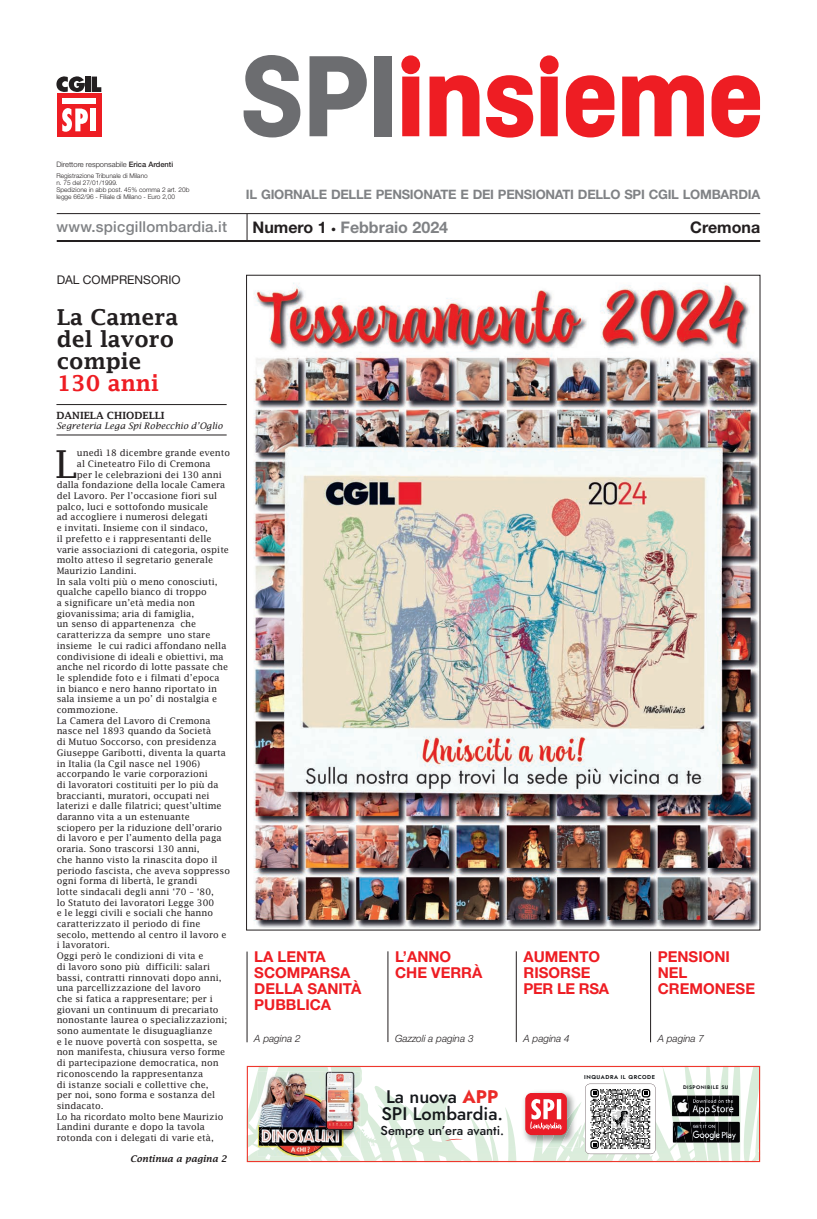
<style>
.page{position:relative;width:817px;height:1219px;background:#fff}
.page>*{position:absolute;margin:0;border:0;box-sizing:border-box;transform-origin:0 0}
.t1{font:38.6px "Lucida Fax";color:#231f20}
.t2{font:600 22px/22px "Lucida Fax";color:#231f20}
.t3{font:600 22px "Lucida Fax";color:#ee1d23}
.t4{font:18.2px/17.5px "Jost";color:#14171a}
.t5{font:700 16px "Helvetica Neue LT Std";color:#808285}
.t6{font:700 16px "Helvetica Neue LT Std";color:#231f20}
.t7{font:700 15px/16px "Helvetica Neue LT Std";color:#ee1d23}
.t8{font:500 15px "Helvetica Neue LT Std";letter-spacing:.015em;color:#808285}
.t9{font:700 13px "Helvetica Neue LT Std";letter-spacing:-.02em;color:#808285}
.t10{font:12.9px "Jost";color:#14171a}
.t11{font:12px "Helvetica Neue LT Std";color:#231f20}
.t12{font:italic 300 10px "Helvetica Neue LT Std";color:#231f20}
.t13{font:600 10px "Lucida Fax";color:#231f20}
.t14{font:9px "Lucida Fax";color:#231f20}
.t15{font:italic 9px "Lucida Fax";letter-spacing:-.01em;color:#231f20}
.t16{font:italic 600 9px "Lucida Fax";color:#231f20}
.t17{font:300 7.5px "Helvetica Neue LT Std";color:#231f20}
.t18{font:300 6.5px/7px "Helvetica Neue LT Std";color:#231f20}
.t19{font:600 5.6px "Jost";letter-spacing:.09em;color:#14171a}
.t20{font:600 5.1px "Jost";letter-spacing:.09em;color:#14171a}
.s1{font-weight:500}
.s2{color:#231f20}
.s3{font-size:10px;color:#231f20}
.s4{color:#eb2c29}
</style>
<div class="page">
<div style="left:57px;top:93px;width:44px;height:44px;background:#ee1d23"></div>
<svg style="left:56px;top:76px;width:29px;height:16px"></svg>
<div style="left:86px;top:76px;width:5px;height:16px;background:#231f20"></div>
<svg style="left:92px;top:76px;width:9px;height:16px"></svg>
<svg style="left:62px;top:108px;width:26px;height:24px"></svg>
<div style="left:91px;top:109px;width:5px;height:22px;background:#fff"></div>
<div style="left:62px;top:99px;width:34px;height:5px;background:#fff"></div>
<hr style="left:57px;top:240px;width:703px;height:2px;background:#231f20">
<svg style="left:247px;top:214px;width:1px;height:26px"></svg>
<hr style="left:57px;top:213px;width:703px;height:1px;background:#231f20">
<hr style="left:56px;top:404px;width:170px;height:1px;background:#231f20">
<hr style="left:56px;top:435px;width:170px;height:1px;background:#231f20">
<svg style="left:243px;top:55px;width:57px;height:82px"></svg>
<svg style="left:309px;top:56px;width:58px;height:80px"></svg>
<div style="left:374px;top:56px;width:17px;height:80px;background:#6c6d70"></div>
<svg style="left:401px;top:55px;width:19px;height:81px;background:#f04146"></svg>
<svg style="left:429px;top:75px;width:50px;height:61px"></svg>
<svg style="left:486px;top:75px;width:47px;height:63px"></svg>
<svg style="left:539px;top:55px;width:19px;height:81px;background:#f04247"></svg>
<svg style="left:565px;top:75px;width:49px;height:62px"></svg>
<svg style="left:622px;top:75px;width:81px;height:61px"></svg>
<svg style="left:711px;top:75px;width:48px;height:62px"></svg>
<svg style="left:247px;top:1066px;width:513px;height:96px"></svg>
<hr style="left:247px;top:951px;width:1px;height:91px;background:#231f20">
<hr style="left:650px;top:951px;width:1px;height:91px;background:#231f20">
<img style="left:253px;top:283px;width:505px;height:645px">
<hr style="left:387px;top:951px;width:1px;height:91px;background:#231f20">
<hr style="left:516px;top:951px;width:1px;height:91px;background:#231f20">
<p class="t17" style="left:56px;top:160px;width:118px">Direttore responsabile <span class="s1">Erica Ardenti</span></p>
<p class="t18" style="left:56px;top:172px;width:134px">Registrazione Tribunale di Milano<br>n. 75 del 27/01/1999.<br>Spedizione in abb post. 45% comma 2 art. 20b legge 662/96 - Filiale di Milano - Euro 2,00</p>
<h3 class="t9" style="left:246px;top:186px;width:515px">IL GIORNALE DELLE PENSIONATE E DEI PENSIONATI DELLO SPI CGIL LOMBARDIA</h3>
<h3 class="t8" style="left:57px;top:218px;width:172px">www.spicgillombardia.it</h3>
<h3 class="t5" style="left:252px;top:217px;width:197px"><span class="s2">Numero 1</span> <span class="s3">•</span> Febbraio 2024</h3>
<h3 class="t6" style="left:690px;top:217px;width:71px">Cremona</h3>
<h3 class="t11" style="left:57px;top:272px;width:125px">DAL COMPRENSORIO</h3>
<h2 class="t2" style="left:57px;top:306px;width:123px">La Camera del lavoro compie</h2>
<h2 class="t3" style="left:57px;top:370px;width:104px">130 anni</h2>
<p class="t13" style="left:56px;top:410px;width:110px">DANIELA CHIODELLI</p>
<p class="t15" style="left:56px;top:421px;width:168px">Segreteria Lega Spi Robecchio d’Oglio</p>
<h1 class="t1" style="left:55px;top:441px;width:24px">L</h1>
<p class="t14" style="left:77px;top:448px;width:155px">unedì 18 dicembre grande evento</p>
<p class="t14" style="left:77px;top:458px;width:135px">al Cineteatro Filo di Cremona</p>
<p class="t14" style="left:77px;top:469px;width:146px">per le celebrazioni dei 130 anni</p>
<p class="t14" style="left:57px;top:480px;width:170px">dalla fondazione della locale Camera</p>
<p class="t14" style="left:57px;top:490px;width:162px">del Lavoro. Per l’occasione fiori sul</p>
<p class="t14" style="left:57px;top:501px;width:153px">palco, luci e sottofondo musicale</p>
<p class="t14" style="left:57px;top:512px;width:153px">ad accogliere i numerosi delegati</p>
<p class="t14" style="left:57px;top:523px;width:153px">e invitati. Insieme con il sindaco,</p>
<p class="t14" style="left:57px;top:533px;width:156px">il prefetto e i rappresentanti delle</p>
<p class="t14" style="left:57px;top:544px;width:174px">varie associazioni di categoria, ospite</p>
<p class="t14" style="left:57px;top:555px;width:158px">molto atteso il segretario generale</p>
<p class="t14" style="left:57px;top:565px;width:81px">Maurizio Landini.</p>
<p class="t14" style="left:57px;top:576px;width:162px">In sala volti più o meno conosciuti,</p>
<p class="t14" style="left:57px;top:587px;width:152px">qualche capello bianco di troppo</p>
<p class="t14" style="left:57px;top:597px;width:140px">a significare un’età media non</p>
<p class="t14" style="left:57px;top:608px;width:139px">giovanissima; aria di famiglia,</p>
<p class="t14" style="left:57px;top:619px;width:141px">un senso di appartenenza che</p>
<p class="t14" style="left:57px;top:630px;width:155px">caratterizza da sempre uno stare</p>
<p class="t14" style="left:57px;top:640px;width:171px">insieme le cui radici affondano nella</p>
<p class="t14" style="left:57px;top:651px;width:168px">condivisione di ideali e obiettivi, ma</p>
<p class="t14" style="left:57px;top:662px;width:173px">anche nel ricordo di lotte passate che</p>
<p class="t14" style="left:57px;top:672px;width:164px">le splendide foto e i filmati d’epoca</p>
<p class="t14" style="left:57px;top:683px;width:162px">in bianco e nero hanno riportato in</p>
<p class="t14" style="left:57px;top:694px;width:162px">sala insieme a un po’ di nostalgia e</p>
<p class="t14" style="left:57px;top:705px;width:63px">commozione.</p>
<p class="t14" style="left:57px;top:715px;width:155px">La Camera del Lavoro di Cremona</p>
<p class="t14" style="left:57px;top:726px;width:156px">nasce nel 1893 quando da Società</p>
<p class="t14" style="left:57px;top:737px;width:161px">di Mutuo Soccorso, con presidenza</p>
<p class="t14" style="left:57px;top:747px;width:170px">Giuseppe Garibotti, diventa la quarta</p>
<p class="t14" style="left:57px;top:758px;width:145px">in Italia (la Cgil nasce nel 1906)</p>
<p class="t14" style="left:57px;top:769px;width:152px">accorpando le varie corporazioni</p>
<p class="t14" style="left:57px;top:779px;width:163px">di lavoratori costituiti per lo più da</p>
<p class="t14" style="left:57px;top:790px;width:154px">braccianti, muratori, occupati nei</p>
<p class="t14" style="left:57px;top:801px;width:166px">laterizi e dalle filatrici; quest’ultime</p>
<p class="t14" style="left:57px;top:812px;width:134px">daranno vita a un estenuante</p>
<p class="t14" style="left:57px;top:822px;width:167px">sciopero per la riduzione dell’orario</p>
<p class="t14" style="left:57px;top:833px;width:166px">di lavoro e per l’aumento della paga</p>
<p class="t14" style="left:57px;top:844px;width:144px">oraria. Sono trascorsi 130 anni,</p>
<p class="t14" style="left:57px;top:854px;width:162px">che hanno visto la rinascita dopo il</p>
<p class="t14" style="left:57px;top:865px;width:175px">periodo fascista, che aveva soppresso</p>
<p class="t14" style="left:57px;top:876px;width:142px">ogni forma di libertà, le grandi</p>
<p class="t14" style="left:57px;top:886px;width:159px">lotte sindacali degli anni ‘70 – ‘80,</p>
<p class="t14" style="left:57px;top:897px;width:159px">lo Statuto dei lavoratori Legge 300</p>
<p class="t14" style="left:57px;top:908px;width:158px">e le leggi civili e sociali che hanno</p>
<p class="t14" style="left:57px;top:919px;width:145px">caratterizzato il periodo di fine</p>
<p class="t14" style="left:57px;top:929px;width:171px">secolo, mettendo al centro il lavoro e</p>
<p class="t14" style="left:57px;top:940px;width:55px">i lavoratori.</p>
<p class="t14" style="left:57px;top:951px;width:148px">Oggi però le condizioni di vita e</p>
<p class="t14" style="left:57px;top:961px;width:155px">di lavoro sono più difficili: salari</p>
<p class="t14" style="left:57px;top:972px;width:166px">bassi, contratti rinnovati dopo anni,</p>
<p class="t14" style="left:57px;top:983px;width:145px">una parcellizzazione del lavoro</p>
<p class="t14" style="left:57px;top:993px;width:158px">che si fatica a rappresentare; per i</p>
<p class="t14" style="left:57px;top:1004px;width:163px">giovani un continuum di precariato</p>
<p class="t14" style="left:57px;top:1015px;width:172px">nonostante laurea o specializzazioni;</p>
<p class="t14" style="left:57px;top:1026px;width:157px">sono aumentate le disuguaglianze</p>
<p class="t14" style="left:57px;top:1036px;width:162px">e le nuove povertà con sospetta, se</p>
<p class="t14" style="left:57px;top:1047px;width:170px">non manifesta, chiusura verso forme</p>
<p class="t14" style="left:57px;top:1058px;width:163px">di partecipazione democratica, non</p>
<p class="t14" style="left:57px;top:1068px;width:148px">riconoscendo la rappresentanza</p>
<p class="t14" style="left:57px;top:1079px;width:153px">di istanze sociali e collettive che,</p>
<p class="t14" style="left:57px;top:1090px;width:160px">per noi, sono forma e sostanza del</p>
<p class="t14" style="left:57px;top:1100px;width:48px">sindacato.</p>
<p class="t14" style="left:57px;top:1111px;width:168px">Lo ha ricordato molto bene Maurizio</p>
<p class="t14" style="left:57px;top:1122px;width:150px">Landini durante e dopo la tavola</p>
<p class="t14" style="left:57px;top:1133px;width:159px">rotonda con i delegati di varie età,</p>
<p class="t16" style="left:130px;top:1154px;width:98px">Continua a pagina 2</p>
<h3 class="t7" style="left:254px;top:949px;width:108px">LA LENTA<br>SCOMPARSA<br>DELLA SANITÀ<br>PUBBLICA</h3>
<p class="t12" style="left:254px;top:1033px;width:48px">A pagina 2</p>
<h3 class="t7" style="left:395px;top:948px;width:89px">L’ANNO<br>CHE VERRÀ</h3>
<p class="t12" style="left:395px;top:1032px;width:80px">Gazzoli a pagina 3</p>
<h3 class="t4" style="left:381px;top:1088px;width:123px">La nuova <span class="s4">APP<br></span>SPI Lombardia.</h3>
<h3 class="t10" style="left:380px;top:1122px;width:125px">Sempre un’era avanti.</h3>
<h3 class="t7" style="left:523px;top:948px;width:87px">AUMENTO<br>RISORSE<br>PER LE RSA</h3>
<p class="t12" style="left:523px;top:1032px;width:48px">A pagina 4</p>
<h3 class="t7" style="left:657px;top:949px;width:99px">PENSIONI<br>NEL<br>CREMONESE</h3>
<p class="t12" style="left:657px;top:1033px;width:48px">A pagina 7</p>
<p class="t19" style="left:584px;top:1073px;width:72px">INQUADRA IL QRCODE</p>
<p class="t20" style="left:683px;top:1084px;width:47px">DISPONIBILE SU</p>
</div>
